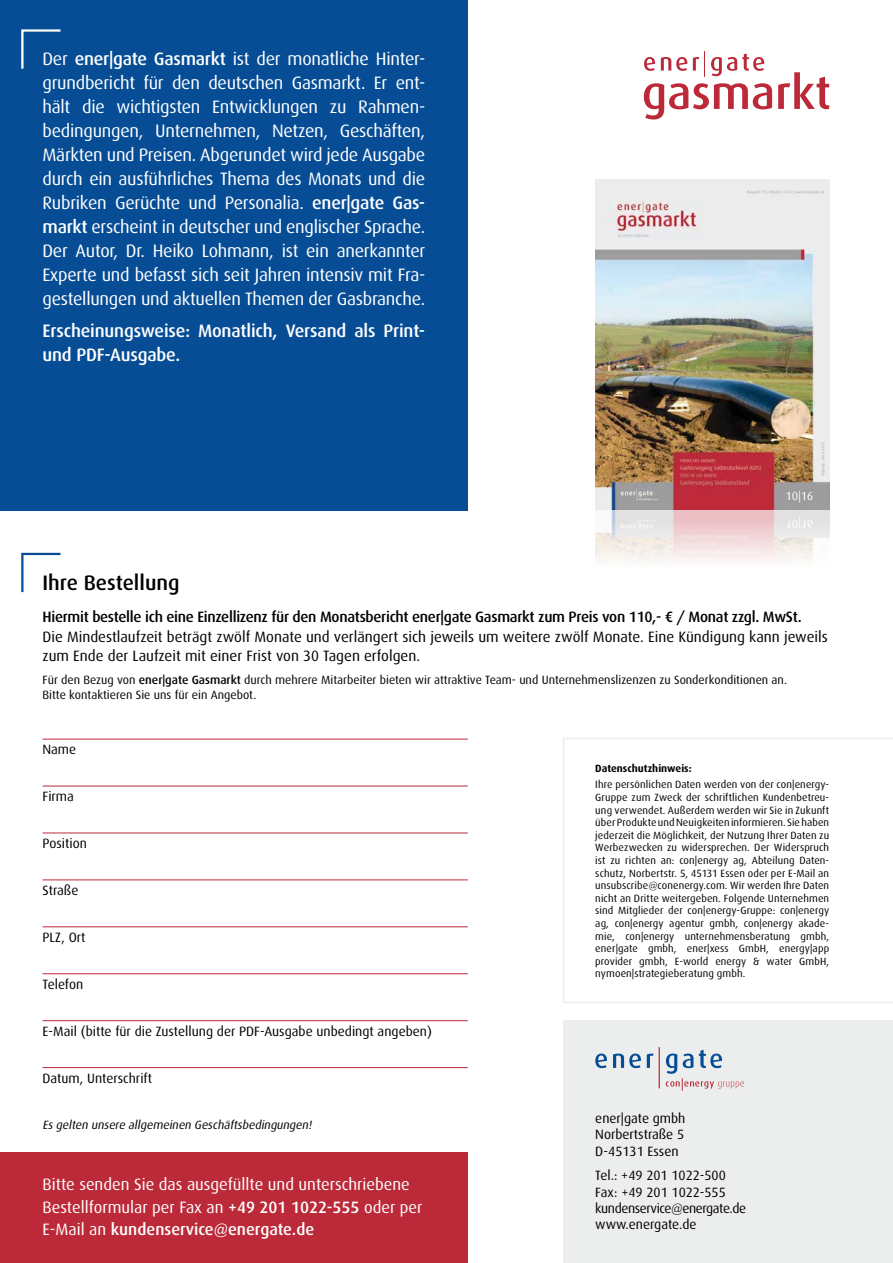
<style>
.page{position:relative;width:893px;height:1263px;background:#fff}
.page>*{position:absolute;margin:0;border:0;box-sizing:border-box;transform-origin:0 0}
.t1{font:500 21px "Dax";color:#000}
.t2{font:18px/24px "Dax";letter-spacing:-.015em;color:#fff;text-align:justify}
.t3{font:500 18px/24px "Dax";letter-spacing:-.01em;color:#fff}
.t4{font:16.5px/22.5px "Dax";color:#fff}
.t5{font:15px/19.5px "Dax";color:#000}
.t6{font:500 15px "Dax";letter-spacing:-.02em;color:#000}
.t7{font:13.5px/16.2px "Dax";color:#000;text-align:justify}
.t8{font:12px/14.4px "Dax";color:#000}
.t9{font:italic 12px "Dax";color:#000}
.t10{font:10.5px/12.6px "Dax";letter-spacing:.01em;color:#000;text-align:justify}
.t11{font:700 10.5px "Dax";color:#000}
.s1{font-weight:500}
</style>
<div class="page">
<img style="left:595px;top:180px;width:234px;height:382px">
<div style="left:0;top:0;width:468px;height:510px;background:#064d96"></div>
<svg style="left:21px;top:29px;width:40px;height:40px"></svg>
<svg style="left:21px;top:552px;width:40px;height:41px"></svg>
<svg style="left:644px;top:57px;width:11px;height:14px"></svg>
<svg style="left:661px;top:57px;width:26px;height:14px"></svg>
<svg style="left:693px;top:51px;width:12px;height:25px"></svg>
<svg style="left:711px;top:53px;width:53px;height:23px"></svg>
<svg style="left:644px;top:83px;width:128px;height:36px"></svg>
<svg style="left:778px;top:72px;width:51px;height:37px"></svg>
<hr style="left:43px;top:739px;width:425px;height:1px;background:#bc2a39">
<hr style="left:43px;top:786px;width:425px;height:1px;background:#bc2a39">
<hr style="left:43px;top:832px;width:425px;height:1px;background:#bc2a39">
<hr style="left:43px;top:926px;width:425px;height:1px;background:#bc2a39">
<hr style="left:43px;top:879px;width:425px;height:1px;background:#bc2a39">
<hr style="left:43px;top:973px;width:425px;height:1px;background:#bc2a39">
<hr style="left:43px;top:1020px;width:425px;height:1px;background:#bc2a39">
<hr style="left:43px;top:1067px;width:425px;height:1px;background:#bc2a39">
<div style="left:563px;top:1020px;width:330px;height:243px;background:#eceded"></div>
<svg style="left:595px;top:1053px;width:12px;height:15px"></svg>
<svg style="left:613px;top:1053px;width:28px;height:15px"></svg>
<svg style="left:647px;top:1053px;width:7px;height:15px"></svg>
<hr style="left:659px;top:1047px;width:1px;height:41px;background:#bc2a39">
<svg style="left:666px;top:1050px;width:78px;height:41px"></svg>
<svg style="left:563px;top:738px;width:330px;height:265px"></svg>
<div style="left:0;top:1152px;width:468px;height:111px;background:#bc2a39"></div>
<p class="t2" style="left:43px;top:47px;width:384px">Der <span class="s1">ener|gate Gasmarkt</span> ist der monatliche Hinter&shy;grundbericht für den deutschen Gasmarkt. Er ent&shy;hält die wichtigsten Entwicklungen zu Rahmen&shy;bedingungen, Unternehmen, Netzen, Geschäften, Märkten und Preisen. Abgerundet wird jede Ausgabe durch ein ausführliches Thema des Monats und die Rubriken Gerüchte und Personalia. <span class="s1">ener|gate Gas&shy;markt</span> erscheint in deutscher und englischer Sprache.<br>Der Autor, Dr. Heiko Lohmann, ist ein anerkannter Experte und befasst sich seit Jahren intensiv mit Fra&shy;gestellungen und aktuellen Themen der Gasbranche.</p>
<h2 class="t3" style="left:43px;top:319px;width:384px">Erscheinungsweise: Monatlich, Versand als Print&shy;und PDF-Ausgabe.</h2>
<h1 class="t1" style="left:43px;top:571px;width:139px">Ihre Bestellung</h1>
<h3 class="t6" style="left:43px;top:608px;width:761px">Hiermit bestelle ich eine Einzellizenz für den Monatsbericht ener|gate Gasmarkt zum Preis von 110,- € / Monat zzgl. MwSt.</h3>
<h3 class="t5" style="left:43px;top:627px;width:787px">Die Mindestlaufzeit beträgt zwölf Monate und verlängert sich jeweils um weitere zwölf Monate. Eine Kündigung kann jeweils zum Ende der Laufzeit mit einer Frist von 30 Tagen erfolgen.</h3>
<p class="t8" style="left:43px;top:673px;width:746px">Für den Bezug von <span class="s1">ener|gate Gasmarkt</span> durch mehrere Mitarbeiter bieten wir attraktive Team- und Unternehmenslizenzen zu Sonderkonditionen an.<br>Bitte kontaktieren Sie uns für ein Angebot.</p>
<p class="t7" style="left:43px;top:742px;width:35px">Name</p>
<p class="t7" style="left:43px;top:789px;width:33px">Firma</p>
<p class="t7" style="left:43px;top:835px;width:46px">Position</p>
<p class="t7" style="left:43px;top:882px;width:37px">Straße</p>
<p class="t7" style="left:43px;top:929px;width:45px">PLZ, Ort</p>
<p class="t7" style="left:43px;top:976px;width:42px">Telefon</p>
<p class="t7" style="left:43px;top:1023px;width:391px">E-Mail (bitte für die Zustellung der PDF-Ausgabe unbedingt angeben)</p>
<p class="t7" style="left:43px;top:1070px;width:111px">Datum, Unterschrift</p>
<p class="t9" style="left:43px;top:1117px;width:273px">Es gelten unsere allgemeinen Geschäftsbedingungen!</p>
<h3 class="t4" style="left:43px;top:1173px;width:381px">Bitte senden Sie das ausgefüllte und unterschriebene<br>Bestellformular per Fax an <span class="s1">+49 201 1022-555</span> oder per<br>E-Mail an <span class="s1">kundenservice@energate.de</span></h3>
<p class="t11" style="left:595px;top:762px;width:98px">Datenschutzhinweis:</p>
<p class="t10" style="left:595px;top:778px;width:235px">Ihre persönlichen Daten werden von der con|energy-Gruppe zum Zweck der schriftlichen Kundenbetreu&shy;ung verwendet. Außerdem werden wir Sie in Zukunft über Produkte und Neuigkeiten informieren. Sie haben jederzeit die Möglichkeit, der Nutzung Ihrer Daten zu Werbezwecken zu widersprechen. Der Widerspruch ist zu richten an: con|energy ag, Abteilung Daten&shy;schutz, Norbertstr. 5, 45131 Essen oder per E-Mail an unsubscribe@conenergy.com. Wir werden Ihre Daten nicht an Dritte weitergeben. Folgende Unternehmen sind Mitglieder der con|energy-Gruppe: con|energy ag, con|energy agentur gmbh, con|energy akade&shy;mie, con|energy unternehmensberatung gmbh, ener|gate gmbh, ener|xess GmbH, energy|app provider gmbh, E-world energy &amp; water GmbH, nymoen|strategieberatung gmbh.</p>
<p class="t7" style="left:595px;top:1110px;width:92px">ener|gate gmbh Norbertstraße 5<br>D-45131 Essen</p>
<p class="t7" style="left:595px;top:1168px;width:152px;text-align:left">Tel.: +49 201 1022-500<br>Fax: +49 201 1022-555 kundenservice@energate.de www.energate.de</p>
</div>
